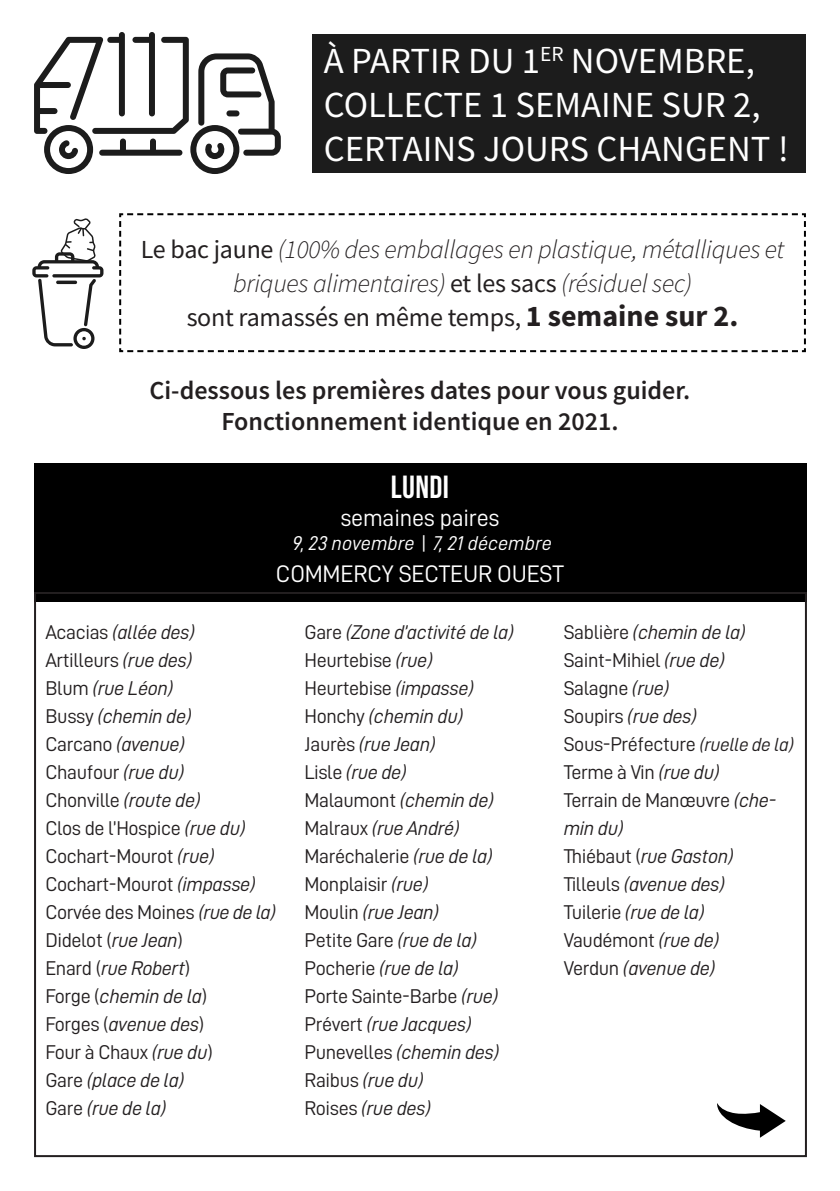
<style>
.page{position:relative;width:840px;height:1191px;background:#fff}
.page>*{position:absolute;margin:0;border:0;box-sizing:border-box;transform-origin:0 0}
.t1{font:36.8px/44px "Source Sans Pro";color:#fff}
.t2{font:32px "Bebas Neue";letter-spacing:.01em;color:#fff}
.t3{font:italic 300 26px/34px "Source Sans Pro";letter-spacing:-.01em;color:#231f20;text-align:center}
.t4{font:600 26px "Source Sans Pro";color:#231f20}
.t5{font:26px "Source Sans Pro";letter-spacing:-.01em;color:#231f20}
.t6{font:24px "D DIN";letter-spacing:-.01em;color:#fff}
.t7{font:20px/28px "D DIN";letter-spacing:-.02em;color:#231f20}
.t8{font:20px/28px "D DIN Italic";letter-spacing:-.02em;color:#231f20}
.t9{font:20px "D DIN Italic";color:#fff}
.s1{font-weight:400;font-style:normal}
.s2{font-weight:700;font-size:30px}
.s3{font-family:"D DIN"}
.s4{font-family:"D DIN Italic"}
.s5{font-family:"D DIN Italic";font-size:19px}
</style>
<div class="page">
<div style="left:312px;top:34px;width:493px;height:139px;background:#1c1c1c"></div>
<svg style="left:34px;top:32px;width:247px;height:142px"></svg>
<svg style="left:32px;top:218px;width:71px;height:131px"></svg>
<svg style="left:119px;top:213px;width:687px;height:140px"></svg>
<div style="left:34px;top:462px;width:772px;height:139px;background:#000"></div>
<svg style="left:717px;top:1103px;width:68px;height:34px"></svg>
<p class="t1" style="left:323px;top:39px;width:466px">À PARTIR DU 1<sup>ER</sup> NOVEMBRE,<br>COLLECTE 1 SEMAINE SUR 2,<br>CERTAINS JOURS CHANGENT !</p>
<p class="t3" style="left:141px;top:233px;width:644px"><span class="s1">Le bac jaune</span> (100% des emballages en plastique, métalliques et briques alimentaires) <span class="s1">et les sacs</span> (résiduel sec)</p>
<p class="t5" style="left:186px;top:301px;width:553px">sont ramassés en même temps, <span class="s2">1 semaine sur 2.</span></p>
<p class="t4" style="left:149px;top:373px;width:542px">Ci-dessous les premières dates pour vous guider.</p>
<p class="t4" style="left:221px;top:404px;width:398px">Fonctionnement identique en 2021.</p>
<p class="t2" style="left:391px;top:469px;width:59px">LUNDI</p>
<p class="t6" style="left:340px;top:505px;width:161px">semaines paires</p>
<p class="t9" style="left:292px;top:532px;width:261px">9, 23 novembre | 7, 21 décembre</p>
<p class="t6" style="left:276px;top:561px;width:289px">COMMERCY SECTEUR OUEST</p>
<p class="t8" style="left:45px;top:618px;width:151px"><span class="s3">Acacias</span> (allée des)<br><span class="s3">Artilleurs</span> (rue des)<br><span class="s3">Blum</span> (rue Léon)<br><span class="s3">Bussy</span> (chemin de)</p>
<p class="t7" style="left:45px;top:730px;width:201px">Carcano <span class="s4">(avenue)<br></span>Chaufour <span class="s4">(rue du)<br></span>Chonville <span class="s4">(route de)<br></span>Clos de l’Hospice <span class="s4">(rue du)</span></p>
<p class="t7" style="left:45px;top:842px;width:212px">Cochart-Mourot <span class="s4">(rue)<br></span>Cochart-Mourot <span class="s4">(impasse)</span></p>
<p class="t7" style="left:45px;top:898px;width:232px">Corvée des Moines <span class="s4">(rue de la)</span></p>
<p class="t7" style="left:45px;top:926px;width:169px">Didelot (<span class="s4">rue Jean</span>)<br>Enard (<span class="s4">rue Robert</span>)<br>Forge (<span class="s4">chemin de la</span>)<br>Forges (<span class="s4">avenue des</span>)<br>Four à Chaux <span class="s4">(rue du</span>)</p>
<p class="t8" style="left:45px;top:1066px;width:140px"><span class="s3">Gare</span> (place de la)<br><span class="s3">Gare</span> (rue de la)</p>
<p class="t8" style="left:304px;top:618px;width:210px"><span class="s3">Gare</span> (Zone d’activité de la)<br><span class="s3">Heurtebise</span> (rue)</p>
<p class="t8" style="left:304px;top:674px;width:171px"><span class="s3">Heurtebise</span> (impasse)<br><span class="s3">Honchy</span> (chemin du)</p>
<p class="t8" style="left:304px;top:730px;width:132px"><span class="s3">Jaurès</span> (rue Jean)</p>
<p class="t7" style="left:304px;top:758px;width:195px">Lisle <span class="s4">(rue de)<br></span>Malaumont <span class="s4">(chemin de)<br></span>Malraux <span class="s4">(rue André)<br></span>Maréchalerie <span class="s4">(rue de la)<br></span>Monplaisir <span class="s4">(rue)<br></span>Moulin <span class="s4">(rue Jean)<br></span>Petite Gare <span class="s4">(rue de la)<br></span>Pocherie <span class="s4">(rue de la)<br></span>Porte Sainte-Barbe <span class="s4">(rue)</span></p>
<p class="t8" style="left:304px;top:1010px;width:196px"><span class="s3">Prévert</span> (rue Jacques)<br><span class="s3">Punevelles</span> (chemin des)</p>
<p class="t8" style="left:304px;top:1066px;width:128px"><span class="s3">Raibus</span> (rue du)<br><span class="s3">Roises</span> (rue des)</p>
<p class="t7" style="left:563px;top:618px;width:231px">Sablière <span class="s4">(chemin de la)<br></span>Saint-Mihiel <span class="s4">(rue de)<br></span>Salagne <span class="s4">(rue)<br></span>Soupirs <span class="s4">(rue des)<br></span>Sous-Préfecture <span class="s5">(ruelle de la)<br></span>Terme à Vin <span class="s4">(rue du)</span></p>
<p class="t7" style="left:563px;top:786px;width:214px">Terrain de Manœuvre <span class="s4">(che&shy;min du)</span></p>
<p class="t8" style="left:563px;top:842px;width:171px"><span class="s3">Thiébaut (</span>rue Gaston)<br><span class="s3">Tilleuls</span> (avenue des)</p>
<p class="t8" style="left:563px;top:898px;width:142px"><span class="s3">Tuilerie</span> (rue de la)</p>
<p class="t8" style="left:563px;top:926px;width:157px"><span class="s3">Vaudémont</span> (rue de)<br><span class="s3">Verdun</span> (avenue de)</p>
</div>
